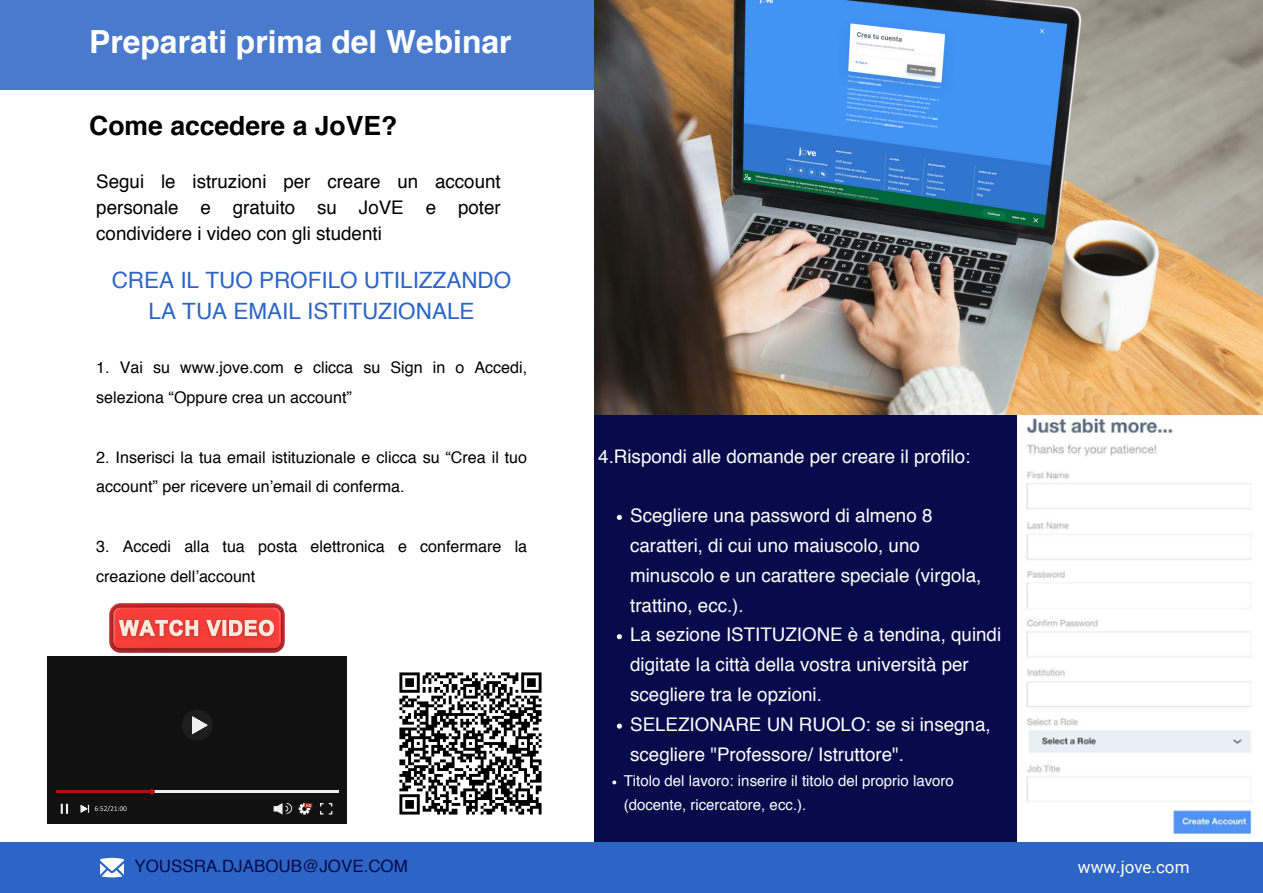
<style>
.page{position:relative;width:1263px;height:893px;background:#fff}
.page>*{position:absolute;margin:0;border:0;box-sizing:border-box;transform-origin:0 0}
.t1{font:700 31.8px "Helvetica";color:#fff}
.t2{font:700 26.55px "Helvetica";color:#000}
.t3{font:22.5px/31.5px "Helvetica";color:#2d65c6;text-align:center}
.t4{font:18.75px/29.8px "Helvetica";color:#fefefe}
.t5{font:18.75px/25.9px "Helvetica";color:#000;text-align:justify}
.t6{font:16.95px "Helvetica";color:#080b4b}
.t7{font:16.95px "Roboto";color:#fff}
.t8{font:16.05px/29.8px "Helvetica";color:#000}
.t9{font:15px/23.6px "Helvetica";color:#fefefe}
</style>
<div class="page">
<div style="left:0;top:0;width:1263px;height:89px;background:#4a7ace"></div>
<div style="left:594px;top:59px;width:669px;height:799px;background:#080b4b"></div>
<div style="left:0;top:842px;width:1263px;height:51px;background:#2d65c6"></div>
<img style="left:399px;top:672px;width:143px;height:143px">
<img style="left:594px;top:0;width:669px;height:414px">
<img style="left:1017px;top:415px;width:246px;height:426px">
<div style="left:48px;top:656px;width:299px;height:168px;background:#111"></div>
<hr style="left:151px;top:790px;width:188px;height:3px;background:#efefef">
<hr style="left:56px;top:790px;width:95px;height:3px;background:#b70b0b">
<div style="left:182px;top:709px;width:31px;height:31px;background:#1e1e1e;border-radius:50%"></div>
<svg style="left:192px;top:716px;width:16px;height:18px"></svg>
<svg style="left:149px;top:789px;width:6px;height:5px"></svg>
<svg style="left:329px;top:803px;width:3px;height:11px"></svg>
<svg style="left:320px;top:803px;width:3px;height:11px"></svg>
<svg style="left:61px;top:803px;width:7px;height:11px"></svg>
<svg style="left:81px;top:805px;width:8px;height:7px"></svg>
<svg style="left:274px;top:803px;width:18px;height:11px"></svg>
<svg style="left:95px;top:805px;width:32px;height:7px"></svg>
<svg style="left:299px;top:803px;width:12px;height:11px"></svg>
<img style="left:109px;top:604px;width:176px;height:49px">
<svg style="left:617px;top:515px;width:5px;height:5px"></svg>
<svg style="left:617px;top:634px;width:5px;height:5px"></svg>
<svg style="left:617px;top:723px;width:5px;height:5px"></svg>
<svg style="left:612px;top:780px;width:4px;height:4px"></svg>
<svg style="left:100px;top:858px;width:24px;height:19px"></svg>
<p class="t1" style="left:89px;top:28px;width:424px">Preparati prima del Webinar</p>
<p class="t2" style="left:89px;top:115px;width:309px">Come accedere a JoVE?</p>
<p class="t5" style="left:96px;top:170px;width:406px">Segui le istruzioni per creare un account personale e gratuito su JoVE e poter condividere i video con gli studenti</p>
<p class="t3" style="left:112px;top:266px;width:401px">CREA IL TUO PROFILO UTILIZZANDO<br>LA TUA EMAIL ISTITUZIONALE</p>
<p class="t8" style="left:96px;top:354px;width:432px">1. Vai su www.jove.com e clicca su Sign in o Accedi, seleziona “Oppure crea un account”</p>
<p class="t8" style="left:96px;top:443px;width:432px">2. Inserisci la tua email istituzionale e clicca su “Crea il tuo account” per ricevere un’email di conferma.</p>
<p class="t8" style="left:96px;top:533px;width:432px">3. Accedi alla tua posta elettronica e confermare la creazione dell’account</p>
<p class="t4" style="left:598px;top:442px;width:374px">4.Rispondi alle domande per creare il profilo:</p>
<p class="t4" style="left:630px;top:502px;width:353px">Scegliere una password di almeno 8 caratteri, di cui uno maiuscolo, uno minuscolo e un carattere speciale (virgola, trattino, ecc.).</p>
<p class="t4" style="left:630px;top:621px;width:372px">La sezione ISTITUZIONE è a tendina, quindi digitate la città della vostra università per scegliere tra le opzioni.</p>
<p class="t4" style="left:630px;top:711px;width:362px">SELEZIONARE UN RUOLO: se si insegna, scegliere "Professore/ Istruttore".</p>
<p class="t9" style="left:624px;top:770px;width:332px">Titolo del lavoro: inserire il titolo del proprio lavoro (docente, ricercatore, ecc.).</p>
<p class="t6" style="left:134px;top:859px;width:275px">YOUSSRA.DJABOUB@JOVE.COM</p>
<p class="t7" style="left:1078px;top:857px;width:113px">www.jove.com</p>
</div>
